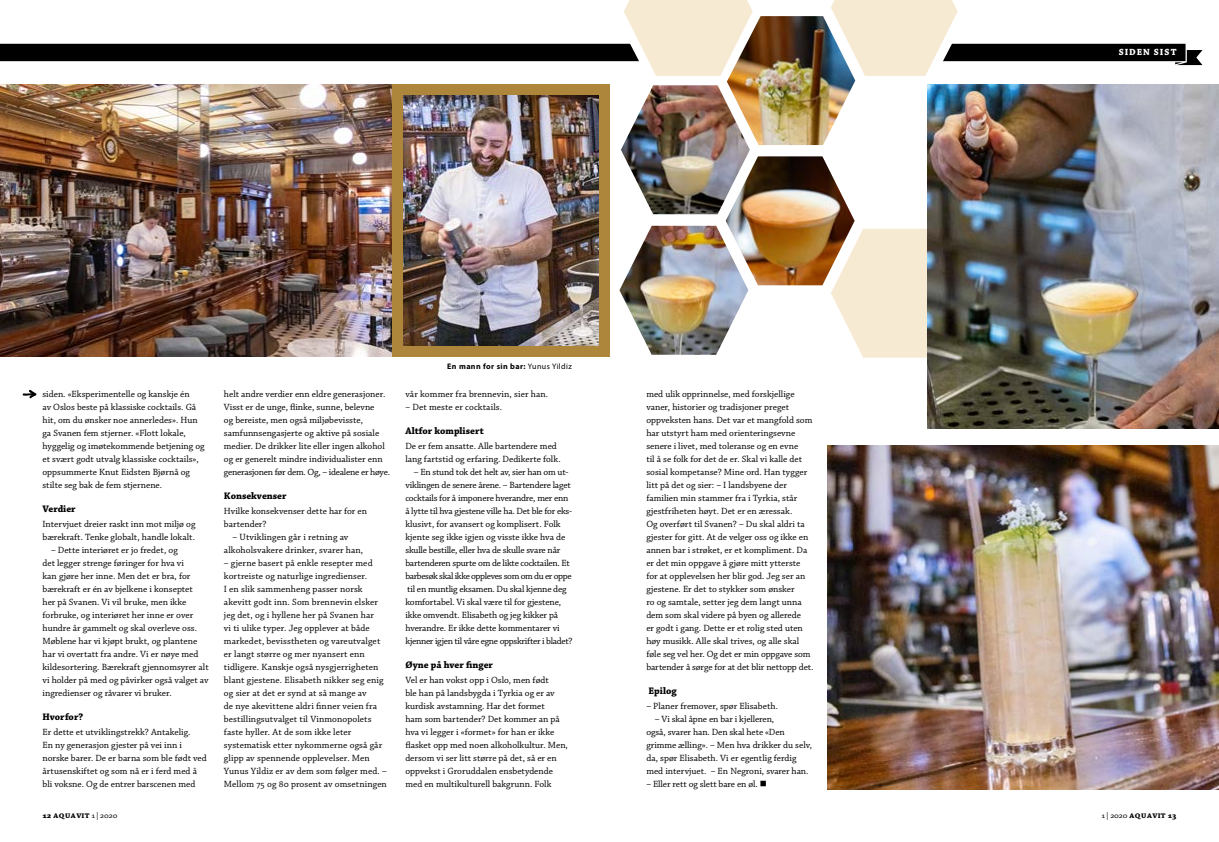
<style>
.page{position:relative;width:1219px;height:842px;background:#fff}
.page>*{position:absolute;margin:0;border:0;box-sizing:border-box;transform-origin:0 0}
.t1{font:700 10px "Chaparral Pro";color:#000}
.t2{font:9.5px/13px "Chaparral Pro";color:#000}
.t3{font:9.5px/13px "Chaparral Pro";letter-spacing:-.02em;color:#000}
.t4{font:700 9.4px "Chaparral Pro";letter-spacing:.1em;color:#fff}
.t5{font:700 8px "Myriad Pro";letter-spacing:.05em;color:#000}
.t6{font:700 7px "Chaparral Pro";letter-spacing:.065em;color:#000;scale:1.1 1}
.s1{font-weight:400}
.s2{font-size:8px}
.s3{font-weight:400;font-size:8px}
</style>
<div class="page">
<svg style="left:22px;top:389px;width:15px;height:10px"></svg>
<img style="left:828px;top:446px;width:391px;height:343px">
<img style="left:0;top:0;width:1202px;height:369px">
<img style="left:928px;top:85px;width:291px;height:343px">
<p class="t2" style="left:43px;top:388px;width:164px">siden. «Eksperimentelle og kanskje én<br>av Oslos beste på klassiske cocktails. Gå hit, om du ønsker noe annerledes». Hun ga Svanen fem stjerner. «Flott lokale, hyggelig og imøtekommende betjening og et svært godt utvalg klassiske cocktails», oppsummerte Knut Eidsten Bjørnå og stilte seg bak de fem stjernene.</p>
<p class="t1" style="left:43px;top:503px;width:35px">Verdier</p>
<p class="t2" style="left:43px;top:518px;width:154px">Intervjuet dreier raskt inn mot miljø og bærekraft. Tenke globalt, handle lokalt.</p>
<p class="t2" style="left:43px;top:544px;width:168px;text-indent:9px">– Dette interiøret er jo fredet, og<br>det legger strenge føringer for hva vi<br>kan gjøre her inne. Men det er bra, for bærekraft er én av bjelkene i konseptet<br>her på Svanen. Vi vil bruke, men ikke forbruke, og interiøret her inne er over hundre år gammelt og skal overleve oss.<br>Møblene har vi kjøpt brukt, og plantene har vi overtatt fra andre. Vi er nøye med kildesortering. Bærekraft gjennomsyrer alt vi holder på med og påvirker også valget av ingredienser og råvarer vi bruker.</p>
<p class="t1" style="left:43px;top:711px;width:42px">Hvorfor?</p>
<p class="t2" style="left:43px;top:726px;width:166px">Er dette et utviklingstrekk? Antakelig.<br>En ny generasjon gjester på vei inn i norske barer. De er barna som ble født ved årtusenskiftet og som nå er i ferd med å bli voksne. Og de entrer barscenen med</p>
<p class="t2" style="left:224px;top:388px;width:168px">helt andre verdier enn eldre generasjoner.<br>Visst er de unge, flinke, sunne, belevne<br>og bereiste, men også miljøbevisste, samfunnsengasjerte og aktive på sosiale medier. De drikker lite eller ingen alkohol og er generelt mindre individualister enn generasjonen før dem. Og, – idealene er høye.</p>
<p class="t1" style="left:224px;top:490px;width:64px">Konsekvenser</p>
<p class="t2" style="left:224px;top:505px;width:145px">Hvilke konsekvenser dette har for en bartender?</p>
<p class="t2" style="left:224px;top:531px;width:141px;text-indent:9px">– Utviklingen går i retning av alkoholsvakere drinker, svarer han,</p>
<p class="t2" style="left:224px;top:557px;width:164px">– gjerne basert på enkle resepter med kortreiste og naturlige ingredienser.<br>I en slik sammenheng passer norsk akevitt godt inn. Som brennevin elsker jeg det, og i hyllene her på Svanen har<br>vi ti ulike typer. Jeg opplever at både markedet, bevisstheten og vareutvalget er langt større og mer nyansert enn tidligere. Kanskje også nysgjerrigheten blant gjestene. Elisabeth nikker seg enig og sier at det er synd at så mange av<br>de nye akevittene aldri finner veien fra bestillingsutvalget til Vinmonopolets faste hyller. At de som ikke leter systematisk etter nykommerne også går glipp av spennende opplevelser. Men Yunus Yildiz er av dem som følger med. – Mellom 75 og 80 prosent av omsetningen</p>
<p class="t5" style="left:447px;top:361px;width:126px">En mann for sin bar: <span class="s1">Yunus Yildiz</span></p>
<p class="t2" style="left:405px;top:388px;width:144px">vår kommer fra brennevin, sier han.</p>
<p class="t2" style="left:405px;top:401px;width:98px">– Det meste er cocktails.</p>
<p class="t1" style="left:405px;top:425px;width:80px">Altfor komplisert</p>
<p class="t2" style="left:405px;top:440px;width:157px">De er fem ansatte. Alle bartendere med lang fartstid og erfaring. Dedikerte folk.</p>
<p class="t3" style="left:405px;top:466px;width:169px;text-indent:9px">– En stund tok det helt av, sier han om ut&shy;viklingen de senere årene. – Bartendere laget cocktails for å imponere hverandre, mer enn å lytte til hva gjestene ville ha. Det ble for eks&shy;klusivt, for avansert og komplisert. Folk kjente seg ikke igjen og visste ikke hva de skulle bestille, eller hva de skulle svare når bartenderen spurte om de likte cocktailen. Et barbesøk skal ikke oppleves som om du er oppe til en muntlig eksamen. Du skal kjenne deg komfortabel. Vi skal være til for gjestene, ikke omvendt. Elisabeth og jeg kikker på hverandre. Er ikke dette kommentarer vi kjenner igjen til våre egne oppskrifter i bladet?</p>
<p class="t1" style="left:405px;top:659px;width:89px">Øyne på hver finger</p>
<p class="t2" style="left:405px;top:674px;width:164px">Vel er han vokst opp i Oslo, men født<br>ble han på landsbygda i Tyrkia og er av kurdisk avstamning. Har det formet<br>ham som bartender? Det kommer an på hva vi legger i «formet» for han er ikke flasket opp med noen alkoholkultur. Men, dersom vi ser litt større på det, så er en oppvekst i Groruddalen ensbetydende med en multikulturell bakgrunn. Folk</p>
<p class="t2" style="left:646px;top:388px;width:169px">med ulik opprinnelse, med forskjellige vaner, historier og tradisjoner preget oppveksten hans. Det var et mangfold som har utstyrt ham med orienteringsevne senere i livet, med toleranse og en evne<br>til å se folk for det de er. Skal vi kalle det sosial kompetanse? Mine ord. Han tygger litt på det og sier: – I landsbyene der familien min stammer fra i Tyrkia, står gjestfriheten høyt. Det er en æressak.<br>Og overført til Svanen? – Du skal aldri ta gjester for gitt. At de velger oss og ikke en annen bar i strøket, er et kompliment. Da er det min oppgave å gjøre mitt ytterste for at opplevelsen her blir god. Jeg ser an gjestene. Er det to stykker som ønsker<br>ro og samtale, setter jeg dem langt unna dem som skal videre på byen og allerede<br>er godt i gang. Dette er et rolig sted uten høy musikk. Alle skal trives, og alle skal føle seg vel her. Og det er min oppgave som bartender å sørge for at det blir nettopp det.</p>
<p class="t1" style="left:649px;top:685px;width:30px">Epilog</p>
<p class="t2" style="left:646px;top:700px;width:133px">– Planer fremover, spør Elisabeth.</p>
<p class="t2" style="left:646px;top:713px;width:167px;text-indent:9px">– Vi skal åpne en bar i kjelleren,<br>også, svarer han. Den skal hete «Den grimme ælling». – Men hva drikker du selv, da, spør Elisabeth. Vi er egentlig ferdig med intervjuet. – En Negroni, svarer han.</p>
<p class="t2" style="left:646px;top:778px;width:122px">– Eller rett og slett bare en øl. ■</p>
<p class="t4" style="left:1119px;top:47px;width:59px">SIDEN SIST</p>
<p class="t6" style="left:43px;top:812px;width:70px"><span class="s2">12</span> AQUAVIT <span class="s3">1|2020</span></p>
<p class="t6" style="left:1101px;top:812px;width:70px"><span class="s3">1|2020</span> AQUAVIT <span class="s2">13</span></p>
</div>
